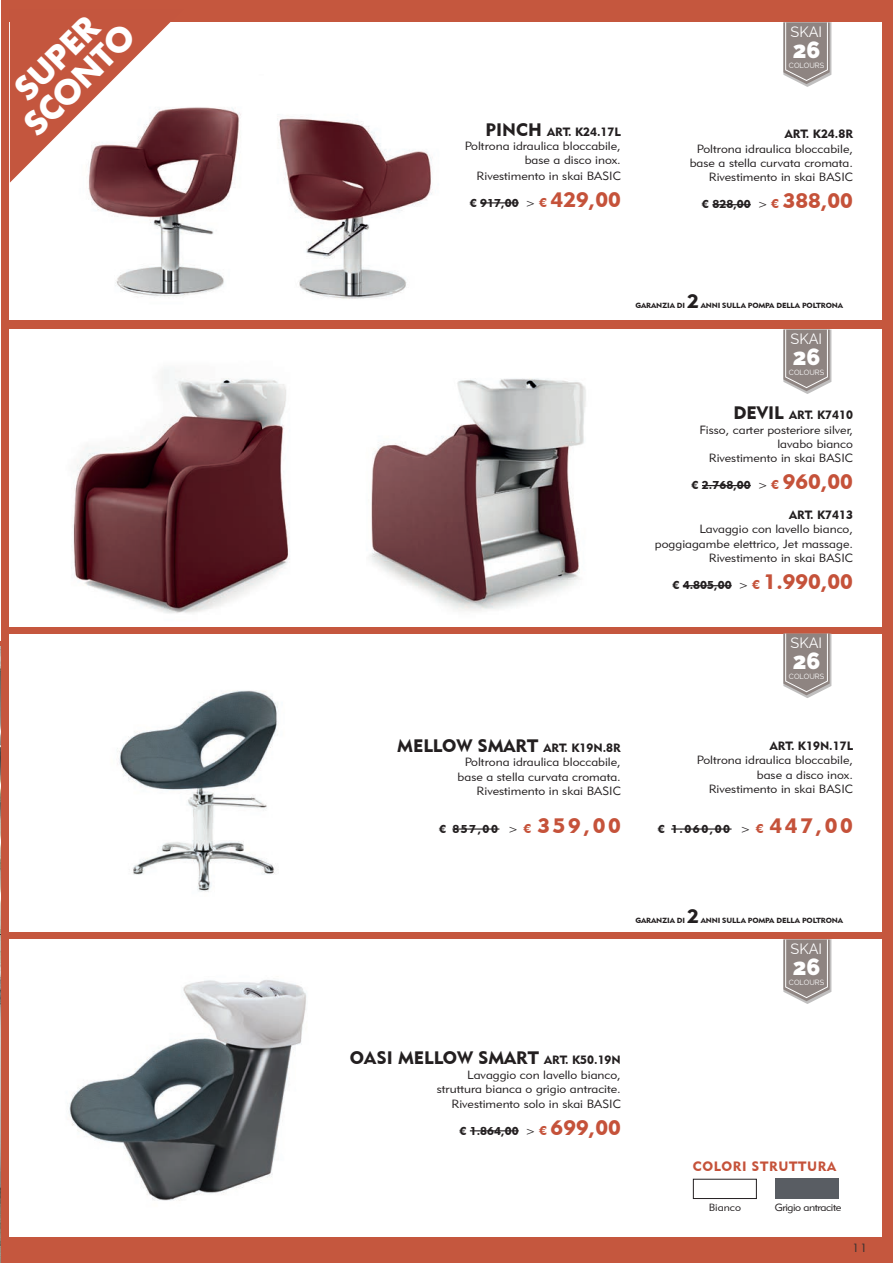
<style>
.page{position:relative;width:893px;height:1263px;background:#c5573e}
.page>*{position:absolute;margin:0;border:0;box-sizing:border-box;transform-origin:0 0}
.t1{font:700 31.65px/31.5px "Futura";color:#fff;text-align:center}
.t2{font:900 23.25px "Raleway";color:#fff}
.t3{font:19.35px "Geometric 415 BT Black A";color:#231f20;scale:1.06 1}
.t4{font:18px "Geometric 415 BT Black A";color:#231f20}
.t5{font:14.7px "Raleway";color:#fff}
.t6{font:13.5px "Geometric 415 BT Black A";letter-spacing:.05em;color:#c5523a}
.t7{font:12px "Geometric 415 BT Black A";color:#231f20}
.t8{font:11.85px/14.4px "Geometric 415 BT Lite A";color:#231f20;text-align:right;scale:1.06 1}
.t9{font:11.85px "Geometric 415 BT Lite A";color:#373030;scale:1.06 1}
.t10{font:11.4px "Geometric 415 BT Black A";color:#231f20;scale:1.06 1}
.t11{font:10.35px "Geometric 415 BT Lite A";letter-spacing:-.04em;color:#231f20;scale:1.06 1}
.t12{font:7.5px "Raleway";color:#fff}
.t13{font:7.35px "Geometric 415 BT Black A";letter-spacing:-.02em;color:#231f20;scale:1.06 1}
.s1{font-size:18px}
.s2{font-family:"Geometric 415 BT Lite A"}
.s3{font-size:12.6px;color:#c5523a}
.s4{font-size:20.85px;color:#c5523a}
.s5{font-size:12px}
</style>
<div class="page">
<div style="left:10px;top:330px;width:872px;height:297px;background:#fff"></div>
<div style="left:10px;top:939px;width:872px;height:298px;background:#fff"></div>
<hr style="left:0;top:0;width:1px;height:640px;background:#fff">
<img style="left:0;top:646px;width:1px;height:617px">
<div style="left:10px;top:22px;width:872px;height:298px;background:#fff"></div>
<svg style="left:783px;top:22px;width:48px;height:65px;background:#a19a97"></svg>
<svg style="left:783px;top:330px;width:48px;height:64px;background:#a19997"></svg>
<div style="left:10px;top:634px;width:872px;height:297px;background:#fff"></div>
<img style="left:117px;top:690px;width:161px;height:202px">
<hr style="left:470px;top:1130px;width:49px;height:1px;background:#231f20">
<img style="left:69px;top:980px;width:238px;height:221px">
<hr style="left:671px;top:828px;width:61px;height:2px;background:#231f20">
<hr style="left:702px;top:485px;width:49px;height:1px;background:#231f20">
<hr style="left:452px;top:828px;width:47px;height:2px;background:#231f20">
<img style="left:73px;top:369px;width:217px;height:244px">
<img style="left:370px;top:378px;width:216px;height:233px">
<img style="left:88px;top:107px;width:153px;height:190px">
<img style="left:278px;top:116px;width:154px;height:183px">
<svg style="left:10px;top:22px;width:173px;height:161px"></svg>
<hr style="left:712px;top:204px;width:39px;height:1px;background:#231f20">
<hr style="left:480px;top:202px;width:39px;height:1px;background:#231f20">
<svg style="left:783px;top:634px;width:48px;height:64px;background:#a19997"></svg>
<svg style="left:783px;top:939px;width:48px;height:65px;background:#a19a97"></svg>
<hr style="left:683px;top:585px;width:49px;height:1px;background:#231f20">
<div style="left:693px;top:1179px;width:64px;height:20px;border:1px solid #231f20"></div>
<div style="left:775px;top:1179px;width:64px;height:20px;background:#595d63"></div>
<h1 class="t1" style="left:-5px;top:96px;width:142px;rotate:-45deg">SUPER<br>SCONTO</h1>
<p class="t7" style="left:486px;top:124px;width:137px"><span class="s1">PINCH</span> ART. K24.17L</p>
<p class="t8" style="left:465px;top:138px;width:149px;line-height:14.9px">Poltrona idraulica bloccabile, base a disco inox.<br>Rivestimento in skai BASIC</p>
<p class="t10" style="left:470px;top:196px;width:144px">€ 917,00 <span class="s2">&gt;</span> <span class="s3">€</span> <span class="s4">429,00</span></p>
<p class="t5" style="left:791px;top:23px;width:33px">SKAI</p>
<h2 class="t2" style="left:793px;top:36px;width:29px">26</h2>
<p class="t12" style="left:789px;top:61px;width:37px">COLOURS</p>
<p class="t7" style="left:785px;top:127px;width:70px">ART. K24.8R</p>
<p class="t8" style="left:690px;top:141px;width:156px">Poltrona idraulica bloccabile, base a stella curvata cromata.<br>Rivestimento in skai BASIC</p>
<p class="t10" style="left:702px;top:197px;width:144px">€ 828,00 <span class="s2">&gt;</span> <span class="s3">€</span> <span class="s4">388,00</span></p>
<p class="t13" style="left:635px;top:301px;width:48px">GARANZIA DI</p>
<h3 class="t3" style="left:687px;top:289px;width:13px">2</h3>
<p class="t13" style="left:701px;top:301px;width:136px">ANNI SULLA POMPA DELLA POLTRONA</p>
<p class="t5" style="left:791px;top:330px;width:33px">SKAI</p>
<h2 class="t2" style="left:793px;top:343px;width:29px">26</h2>
<p class="t12" style="left:789px;top:368px;width:37px">COLOURS</p>
<p class="t7" style="left:733px;top:408px;width:121px"><span class="s1">DEVIL</span> ART. K7410</p>
<p class="t8" style="left:700px;top:422px;width:146px">Fisso, carter posteriore silver, lavabo bianco<br>Rivestimento in skai BASIC</p>
<p class="t10" style="left:691px;top:478px;width:154px">€ 2.768,00 <span class="s2">&gt;</span> <span class="s3">€</span> <span class="s4">960,00</span></p>
<p class="t7" style="left:789px;top:507px;width:65px">ART. K7413</p>
<p class="t8" style="left:655px;top:522px;width:188px">Lavaggio con lavello bianco, poggiagambe elettrico, Jet massage.<br>Rivestimento in skai BASIC</p>
<p class="t10" style="left:672px;top:578px;width:172px">€ 4.805,00 <span class="s2">&gt;</span> <span class="s3">€</span> <span class="s4">1.990,00</span></p>
<p class="t5" style="left:791px;top:634px;width:33px">SKAI</p>
<h2 class="t2" style="left:793px;top:647px;width:29px">26</h2>
<p class="t12" style="left:789px;top:672px;width:37px">COLOURS</p>
<h3 class="t4" style="left:397px;top:734px;width:225px">MELLOW SMART <span class="s5">ART. K19N.8R</span></h3>
<p class="t8" style="left:458px;top:755px;width:156px">Poltrona idraulica bloccabile, base a stella curvata cromata.<br>Rivestimento in skai BASIC</p>
<p class="t10" style="left:439px;top:822px;width:173px">€ 857,00 <span class="s2">&gt;</span> <span class="s3">€</span> <span class="s4">359,00</span></p>
<p class="t7" style="left:770px;top:738px;width:85px">ART. K19N.17L</p>
<p class="t8" style="left:697px;top:753px;width:149px">Poltrona idraulica bloccabile, base a disco inox.<br>Rivestimento in skai BASIC</p>
<p class="t10" style="left:658px;top:822px;width:186px">€ 1.060,00 <span class="s2">&gt;</span> <span class="s3">€</span> <span class="s4">447,00</span></p>
<p class="t13" style="left:635px;top:916px;width:48px">GARANZIA DI</p>
<h3 class="t3" style="left:687px;top:904px;width:13px">2</h3>
<p class="t13" style="left:701px;top:916px;width:136px">ANNI SULLA POMPA DELLA POLTRONA</p>
<p class="t5" style="left:791px;top:940px;width:33px">SKAI</p>
<h2 class="t2" style="left:793px;top:953px;width:29px">26</h2>
<p class="t12" style="left:789px;top:978px;width:37px">COLOURS</p>
<h3 class="t4" style="left:350px;top:1047px;width:272px">OASI MELLOW SMART <span class="s5">ART. K50.19N</span></h3>
<p class="t8" style="left:437px;top:1067px;width:175px">Lavaggio con lavello bianco, struttura bianca o grigio antracite.<br>Rivestimento solo in skai BASIC</p>
<p class="t10" style="left:459px;top:1124px;width:154px">€ 1.864,00 <span class="s2">&gt;</span> <span class="s3">€</span> <span class="s4">699,00</span></p>
<p class="t6" style="left:693px;top:1158px;width:145px">COLORI STRUTTURA</p>
<p class="t11" style="left:709px;top:1201px;width:32px">Bianco</p>
<p class="t11" style="left:775px;top:1201px;width:64px">Grigio antracite</p>
<p class="t9" style="left:852px;top:1240px;width:16px">11</p>
</div>
